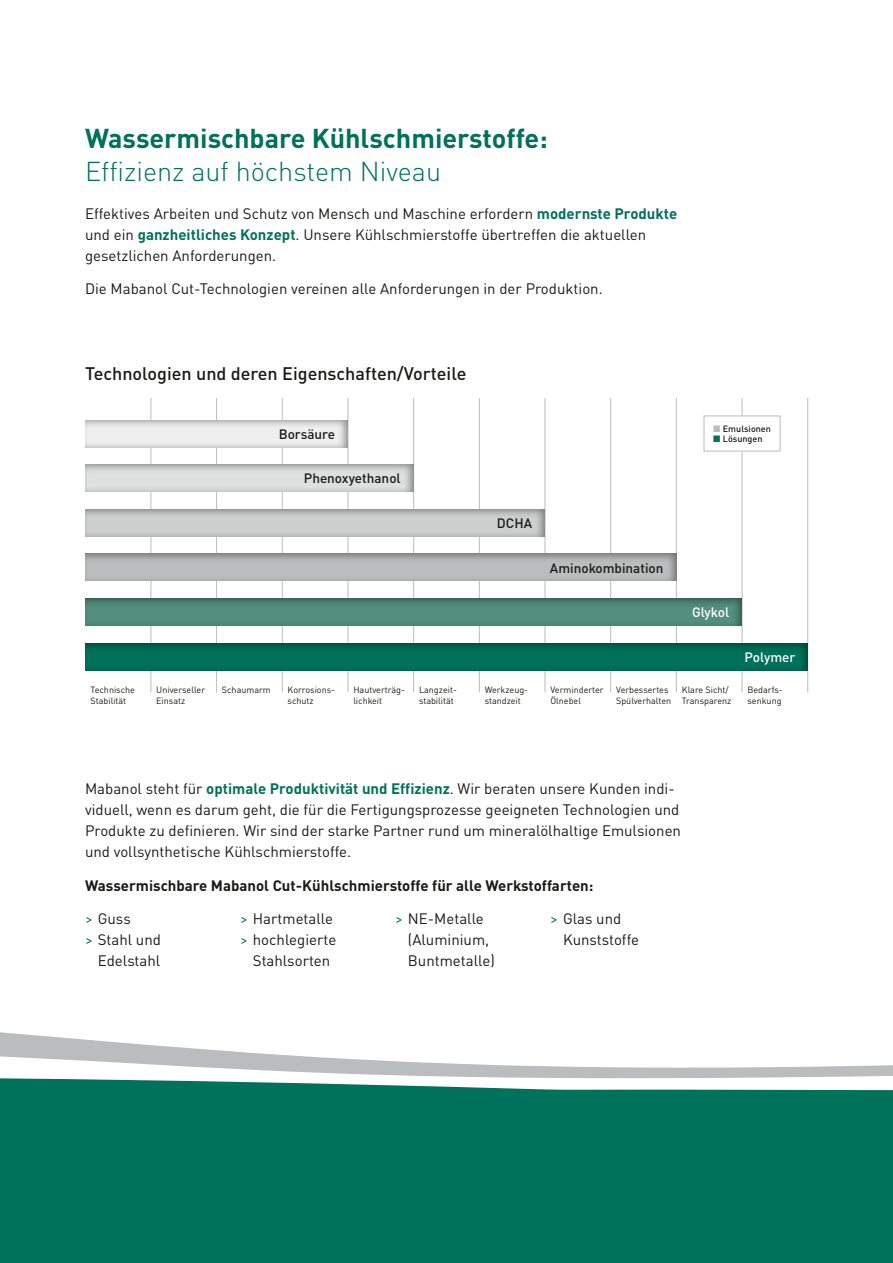
<style>
.page{position:relative;width:893px;height:1263px;background:#fff}
.page>*{position:absolute;margin:0;border:0;box-sizing:border-box;transform-origin:0 0}
.t1{font:700 27px "DIN Pro";color:#00715a}
.t2{font:300 27px "DIN Pro";color:#00715a}
.t3{font:500 18px "DIN Pro";color:#1a1a18}
.t4{font:15px/21px "DIN Pro";color:#1a1a18}
.t5{font:700 15px "DIN Pro";color:#1a1a18}
.t6{font:500 13.5px "DIN Pro";color:#1a1a18}
.t7{font:500 13.5px "DIN Pro";color:#fff}
.t8{font:9px/10.8px "DIN Pro";color:#1a1a18}
.t9{font:500 9px/10.8px "DIN Pro";color:#1a1a18}
.s1{font-weight:700;color:#00715a}
.s2{color:#00715a}
</style>
<div class="page">
<div style="left:0;top:1023px;width:893px;height:240px;background:#00715a"></div>
<svg style="left:338px;top:1084px;width:555px;height:7px;fill:#fff"></svg>
<svg style="left:0;top:1023px;width:893px;height:61px;fill:#fff"></svg>
<hr style="left:807px;top:398px;width:1px;height:294px;background:#bbbcbd">
<hr style="left:742px;top:398px;width:1px;height:294px;background:#bbbcbd">
<hr style="left:676px;top:398px;width:1px;height:294px;background:#bbbcbd">
<hr style="left:610px;top:398px;width:1px;height:294px;background:#bbbcbd">
<hr style="left:545px;top:398px;width:1px;height:294px;background:#bbbcbd">
<hr style="left:479px;top:398px;width:1px;height:294px;background:#bbbcbd">
<hr style="left:413px;top:398px;width:1px;height:294px;background:#bbbcbd">
<hr style="left:348px;top:398px;width:1px;height:294px;background:#bbbcbd">
<hr style="left:282px;top:398px;width:1px;height:294px;background:#bbbcbd">
<hr style="left:216px;top:398px;width:1px;height:294px;background:#bbbcbd">
<hr style="left:151px;top:398px;width:1px;height:294px;background:#bbbcbd">
<div style="left:82px;top:418px;width:726px;height:255px;background:#1a1a18;opacity:.45"></div>
<div style="left:704px;top:416px;width:76px;height:35px;background:#fff"></div>
<div style="left:704px;top:416px;width:76px;height:35px;border:1px solid #bbbcbd"></div>
<h1 class="t1" style="left:85px;top:116px;width:464px">Wassermischbare Kühlschmierstoffe:</h1>
<h1 class="t2" style="left:85px;top:150px;width:358px">Effizienz auf höchstem Niveau</h1>
<p class="t4" style="left:85px;top:201px;width:594px">Effektives Arbeiten und Schutz von Mensch und Maschine erfordern <span class="s1">modernste Produkte </span>und ein <span class="s1">ganzheitliches Konzept</span>. Unsere Kühlschmierstoffe übertreffen die aktuellen gesetzlichen Anforderungen.</p>
<p class="t4" style="left:85px;top:277px;width:519px">Die Mabanol Cut-Technologien vereinen alle Anforderungen in der Produktion.</p>
<p class="t3" style="left:85px;top:358px;width:383px">Technologien und deren Eigenschaften/Vorteile</p>
<p class="t6" style="left:279px;top:423px;width:58px">Borsäure</p>
<p class="t6" style="left:304px;top:467px;width:98px">Phenoxyethanol</p>
<p class="t6" style="left:497px;top:512px;width:37px">DCHA</p>
<p class="t6" style="left:550px;top:557px;width:115px">Aminokombination</p>
<p class="t9" style="left:723px;top:422px;width:50px">Emulsionen<br>Lösungen</p>
<p class="t7" style="left:692px;top:601px;width:39px">Glykol</p>
<p class="t7" style="left:745px;top:646px;width:52px">Polymer</p>
<p class="t8" style="left:91px;top:683px;width:46px">Technische<br>Stabilität</p>
<p class="t8" style="left:156px;top:683px;width:50px">Universeller<br>Einsatz</p>
<p class="t8" style="left:222px;top:683px;width:50px">Schaumarm</p>
<p class="t8" style="left:288px;top:683px;width:49px">Korrosions&shy;schutz</p>
<p class="t8" style="left:353px;top:683px;width:53px">Hautverträg&shy;lichkeit</p>
<p class="t8" style="left:419px;top:683px;width:38px">Langzeit&shy;stabilität</p>
<p class="t8" style="left:485px;top:683px;width:45px">Werkzeug&shy;standzeit</p>
<p class="t8" style="left:550px;top:683px;width:55px">Verminderter<br>Ölnebel</p>
<p class="t8" style="left:616px;top:683px;width:57px">Verbessertes<br>Spülverhalten</p>
<p class="t8" style="left:682px;top:683px;width:51px">Klare Sicht/<br>Transparenz</p>
<p class="t8" style="left:747px;top:683px;width:37px">Bedarfs&shy;senkung</p>
<p class="t4" style="left:85px;top:776px;width:597px">Mabanol steht für <span class="s1">optimale Produktivität und Effizienz</span>. Wir beraten unsere Kunden indi&shy;viduell, wenn es darum geht, die für die Fertigungsprozesse geeigneten Technologien und Produkte zu definieren. Wir sind der starke Partner rund um mineralölhaltige Emulsionen und vollsynthetische Kühlschmierstoffe.</p>
<p class="t5" style="left:85px;top:873px;width:510px">Wassermischbare Mabanol Cut-Kühlschmierstoffe für alle Werkstoffarten:</p>
<p class="t4" style="left:85px;top:907px;width:47px"><span class="s2">&gt;</span> Guss</p>
<p class="t4" style="left:85px;top:928px;width:77px"><span class="s2">&gt;</span> Stahl und</p>
<p class="t4" style="left:98px;top:949px;width:64px">Edelstahl</p>
<p class="t4" style="left:240px;top:907px;width:98px;text-align:center"><span class="s2">&gt;</span> Hartmetalle <span class="s2">&gt;</span> hochlegierte<br>Stahlsorten</p>
<p class="t4" style="left:408px;top:907px;width:88px;text-indent:-13px"><span class="s2">&gt;</span> NE-Metalle (Aluminium,<br>Buntmetalle)</p>
<p class="t4" style="left:563px;top:907px;width:78px;text-indent:-13px"><span class="s2">&gt;</span> Glas und<br>Kunststoffe</p>
</div>
